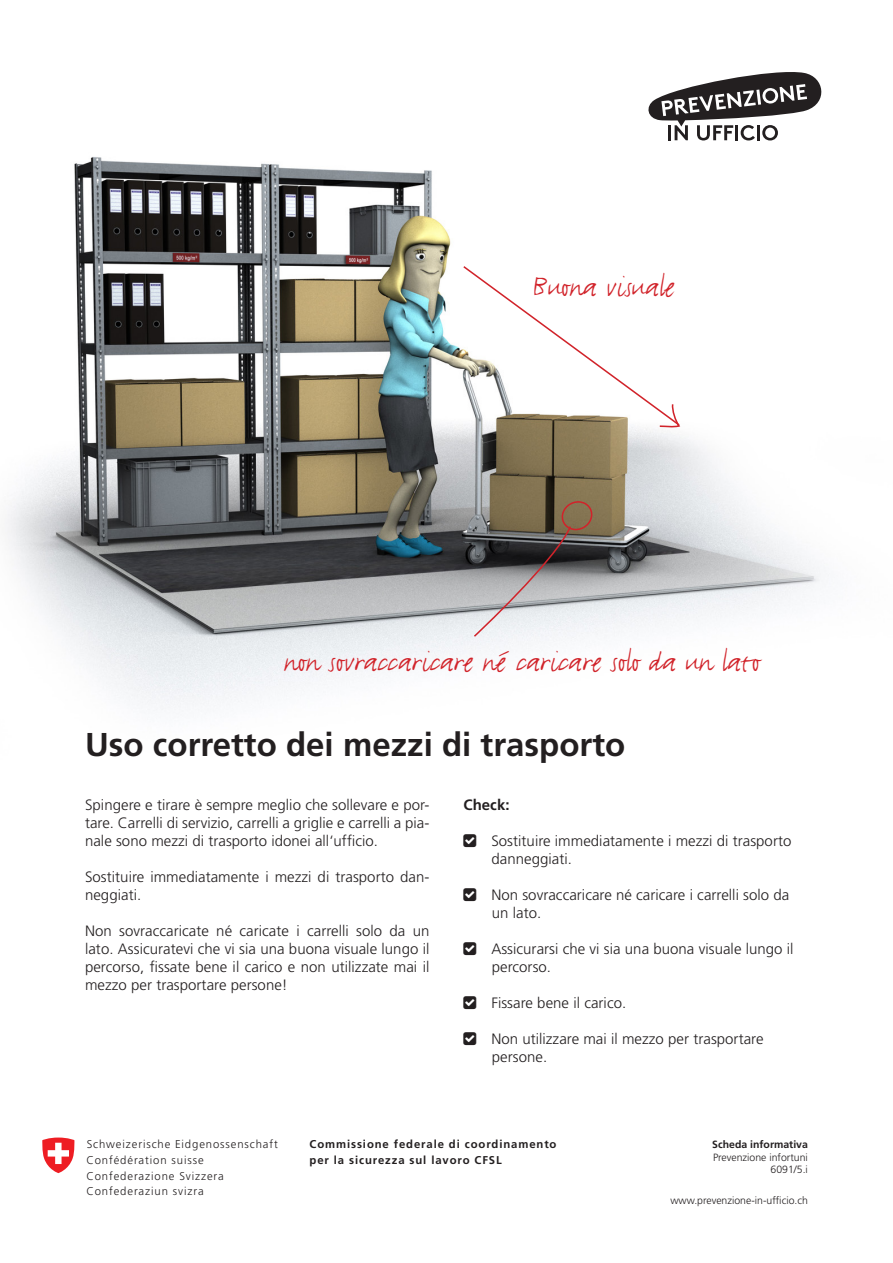
<style>
.page{position:relative;width:893px;height:1263px;background:#fff}
.page>*{position:absolute;margin:0;border:0;box-sizing:border-box;transform-origin:0 0}
.t1{font:33px "FF Justlefthand";color:#d1232a}
.Titel{font:700 33px "Frutiger";color:#231f20}
.t2{font:300 15px/18px "Frutiger";letter-spacing:.005em;color:#231f20}
.t3{font:700 15px "Frutiger";letter-spacing:.005em;color:#231f20}
.t4{font:300 11.25px/15.6px "Frutiger";letter-spacing:.08em;color:#231f20}
.t5{font:700 11.25px/15.6px "Frutiger";letter-spacing:.08em;color:#231f20}
.t6{font:300 10.5px "Frutiger";color:#231f20}
.t7{font:700 10.5px "Frutiger";color:#231f20}
</style>
<div class="page">
<img style="left:6px;top:140px;width:823px;height:570px">
<svg style="left:473px;top:500px;width:121px;height:138px;background:#928d89"></svg>
<svg style="left:462px;top:265px;width:219px;height:163px"></svg>
<svg style="left:42px;top:1137px;width:33px;height:36px"></svg>
<svg style="left:648px;top:72px;width:173px;height:68px"></svg>
<p class="t1" style="left:532px;top:266px;width:143px">Buona visuale</p>
<p class="t1" style="left:284px;top:641px;width:478px">non sovraccaricare né caricare solo da un lato</p>
<p class="Titel" style="left:85px;top:725px;width:542px">Uso corretto dei mezzi di trasporto</p>
<p class="t2" style="left:85px;top:796px;width:346px;text-align:justify">Spingere e tirare è sempre meglio che sollevare e por&shy;tare. Carrelli di servizio, carrelli a griglie e carrelli a pia&shy;nale sono mezzi di trasporto idonei all‘ufficio.</p>
<p class="t2" style="left:85px;top:868px;width:346px">Sostituire immediatamente i mezzi di trasporto dan&shy;neggiati.</p>
<p class="t2" style="left:85px;top:922px;width:346px;text-align:justify">Non sovraccaricate né caricate i carrelli solo da un lato. Assicuratevi che vi sia una buona visuale lungo il percorso, fissate bene il carico e non utilizzate mai il mezzo per trasportare persone!</p>
<p class="t3" style="left:463px;top:796px;width:48px">Check:</p>
<p class="t2" style="left:491px;top:832px;width:302px">Sostituire immediatamente i mezzi di trasporto danneggiati.</p>
<p class="t2" style="left:491px;top:886px;width:299px">Non sovraccaricare né caricare i carrelli solo da un lato.</p>
<p class="t2" style="left:491px;top:940px;width:304px">Assicurarsi che vi sia una buona visuale lungo il percorso.</p>
<p class="t2" style="left:491px;top:994px;width:136px">Fissare bene il carico.</p>
<p class="t2" style="left:491px;top:1030px;width:274px">Non utilizzare mai il mezzo per trasportare persone.</p>
<p class="t4" style="left:87px;top:1137px;width:193px">Schweizerische Eidgenossenschaft<br>Confédération suisse<br>Confederazione Svizzera<br>Confederaziun svizra</p>
<p class="t5" style="left:310px;top:1136px;width:248px">Commissione federale di coordinamento per la sicurezza sul lavoro CFSL</p>
<p class="t7" style="left:712px;top:1138px;width:97px">Scheda informativa</p>
<p class="t6" style="left:713px;top:1151px;width:96px">Prevenzione infortuni</p>
<p class="t6" style="left:771px;top:1164px;width:39px">6091/5.i</p>
<p class="t6" style="left:670px;top:1194px;width:139px">www.prevenzione-in-ufficio.ch</p>
</div>
